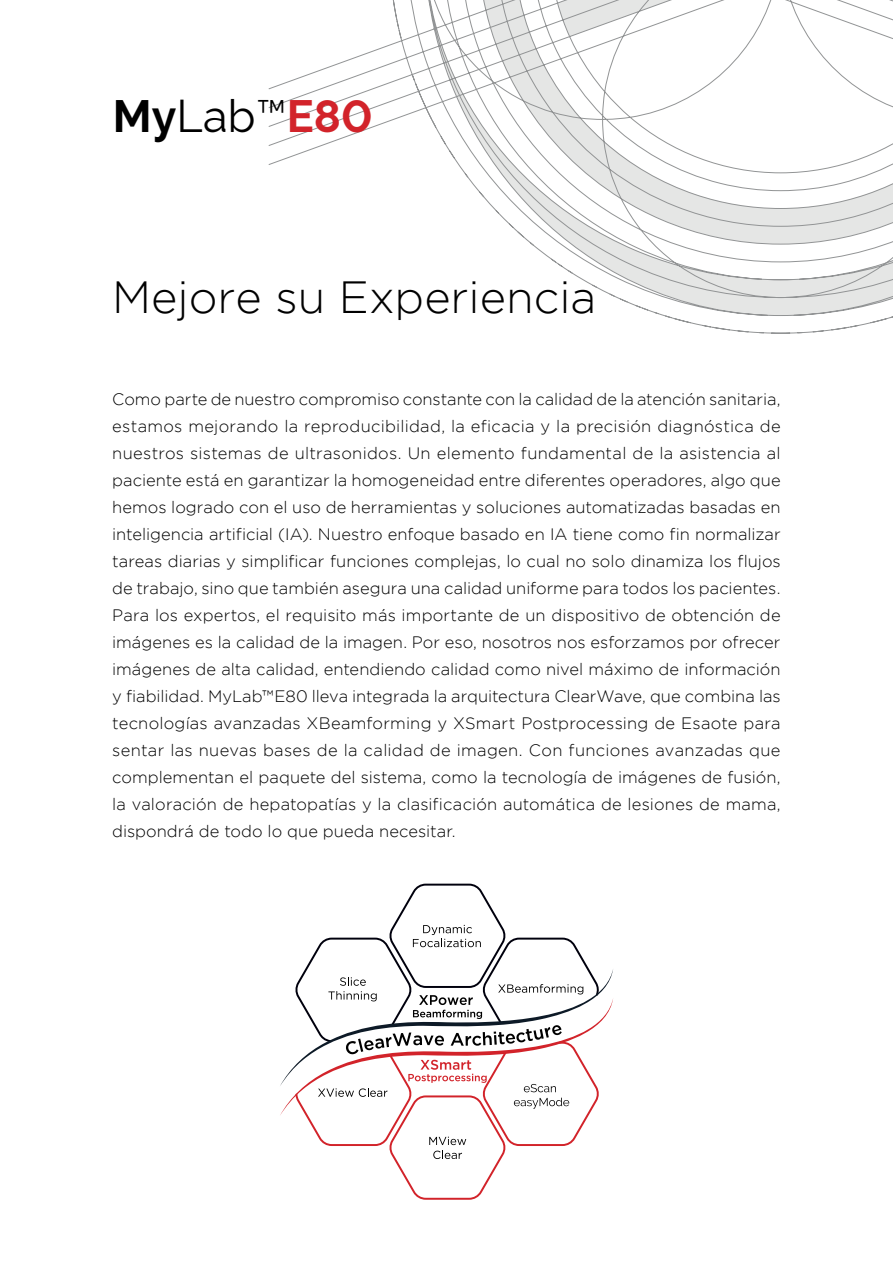
<style>
.page{position:relative;width:893px;height:1263px;background:#fff}
.page>*{position:absolute;margin:0;border:0;box-sizing:border-box;transform-origin:0 0}
.t1{font:300 45px "Gotham HTF";color:#000}
.t2{font:45px "Raleway";color:#000}
.t3{font:300 16.5px/27px "Gotham HTF";letter-spacing:.005em;color:#000;text-align:justify}
.s1{font-weight:700}
.s2{font-weight:300}
.s3{font-weight:700;color:#d2232a}
</style>
<div class="page">
<svg style="left:268px;top:0;width:625px;height:334px"></svg>
<svg style="left:434px;top:0;width:459px;height:37px"></svg>
<svg style="left:280px;top:884px;width:333px;height:316px"></svg>
<h1 class="t2" style="left:113px;top:90px;width:261px"><span class="s1">My</span>Lab<span class="s2">™</span><span class="s3">E80</span></h1>
<h1 class="t1" style="left:112px;top:272px;width:486px">Mejore su Experiencia</h1>
<p class="t3" style="left:112px;top:385px;width:670px">Como parte de nuestro compromiso constante con la calidad de la atención sanitaria, estamos mejorando la reproducibilidad, la eficacia y la precisión diagnóstica de nuestros sistemas de ultrasonidos. Un elemento fundamental de la asistencia al paciente está en garantizar la homogeneidad entre diferentes operadores, algo que hemos logrado con el uso de herramientas y soluciones automatizadas basadas en inteligencia artificial (IA). Nuestro enfoque basado en IA tiene como fin normalizar tareas diarias y simplificar funciones complejas, lo cual no solo dinamiza los flujos de trabajo, sino que también asegura una calidad uniforme para todos los pacientes.<br>Para los expertos, el requisito más importante de un dispositivo de obtención de imágenes es la calidad de la imagen. Por eso, nosotros nos esforzamos por ofrecer imágenes de alta calidad, entendiendo calidad como nivel máximo de información y fiabilidad. MyLab™E80 lleva integrada la arquitectura ClearWave, que combina las tecnologías avanzadas XBeamforming y XSmart Postprocessing de Esaote para sentar las nuevas bases de la calidad de imagen. Con funciones avanzadas que complementan el paquete del sistema, como la tecnología de imágenes de fusión, la valoración de hepatopatías y la clasificación automática de lesiones de mama, dispondrá de todo lo que pueda necesitar.</p>
</div>
